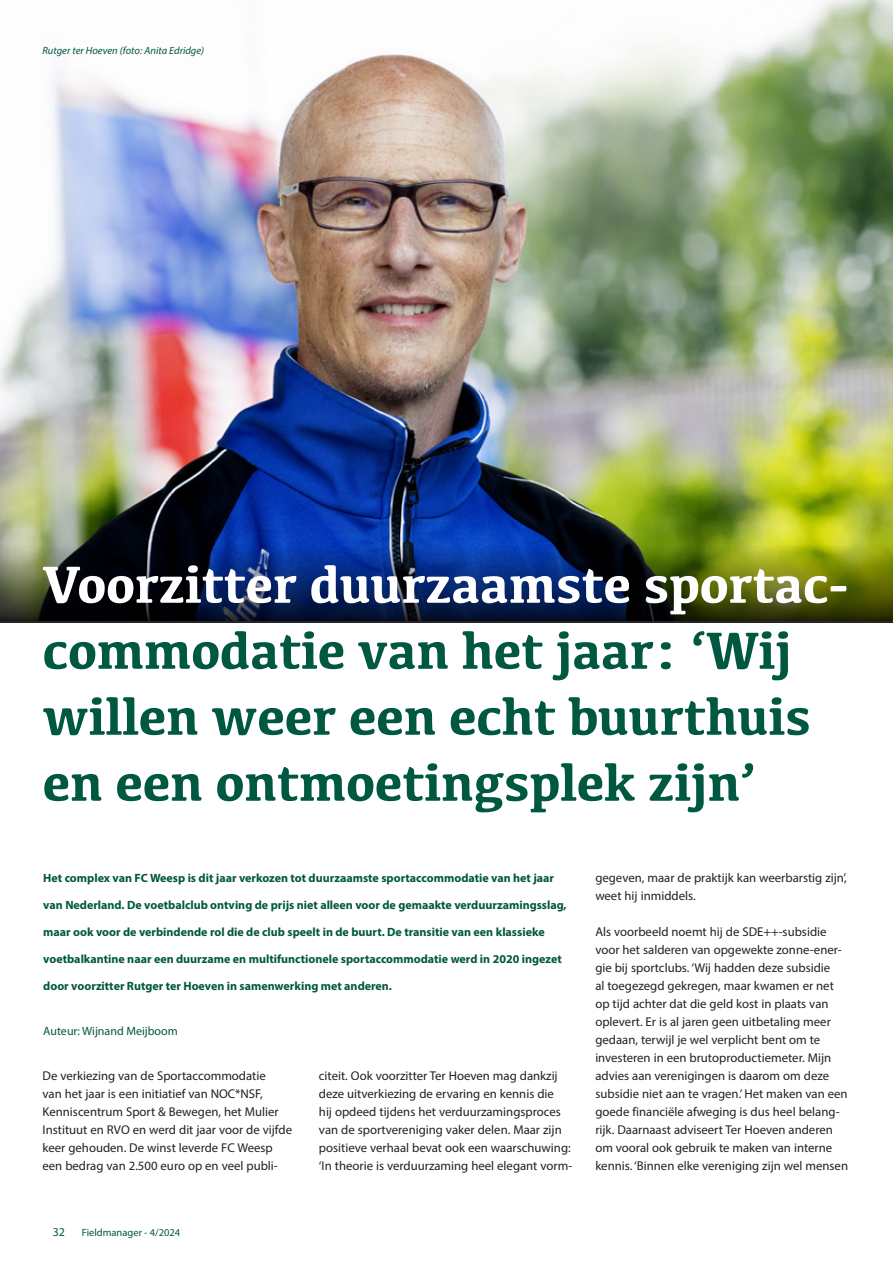
<style>
.page{position:relative;width:893px;height:1263px;background:#fff}
.page>*{position:absolute;margin:0;border:0;box-sizing:border-box;transform-origin:0 0}
.t1{font:700 54px/66px "Kefa";letter-spacing:-.01em;color:#005840}
.t2{font:700 54px "Kefa";letter-spacing:-.01em;color:#fff}
.t3{font:12.75px/18px "Myriad Pro";color:#231f20}
.t4{font:700 12px "Myriad Pro";color:#005840}
.t5{font:12px "Myriad Pro";color:#005840}
.t6{font:italic 10.5px "Myriad Pro";color:#005840}
.t7{font:10.5px "Myriad Pro";color:#005840}
</style>
<div class="page">
<img style="left:0;top:0;width:893px;height:621px">
<img style="left:0;top:544px;width:892px;height:78px">
<p class="t6" style="left:43px;top:44px;width:163px">Rutger ter Hoeven (foto: Anita Edridge)</p>
<h1 class="t2" style="left:43px;top:548px;width:807px">Voorzitter duurzaamste sportac-</h1>
<h1 class="t1" style="left:43px;top:615px;width:770px">commodatie van het jaar: ‘Wij willen weer een echt buurthuis en een ontmoetingsplek zijn’</h1>
<p class="t4" style="left:43px;top:870px;width:512px">Het complex van FC Weesp is dit jaar verkozen tot duurzaamste sportaccommodatie van het jaar</p>
<p class="t4" style="left:43px;top:897px;width:525px">van Nederland. De voetbalclub ontving de prijs niet alleen voor de gemaakte verduurzamingsslag,</p>
<p class="t4" style="left:43px;top:924px;width:503px">maar ook voor de verbindende rol die de club speelt in de buurt. De transitie van een klassieke</p>
<p class="t4" style="left:43px;top:951px;width:520px">voetbalkantine naar een duurzame en multifunctionele sportaccommodatie werd in 2020 ingezet</p>
<p class="t4" style="left:43px;top:978px;width:350px">door voorzitter Rutger ter Hoeven in samenwerking met anderen.</p>
<p class="t5" style="left:43px;top:1024px;width:136px">Auteur: Wijnand Meijboom</p>
<p class="t3" style="left:43px;top:1067px;width:251px">De verkiezing van de Sportaccommodatie<br>van het jaar is een initiatief van NOC*NSF, Kenniscentrum Sport &amp; Bewegen, het Mulier Instituut en RVO en werd dit jaar voor de vijfde keer gehouden. De winst leverde FC Weesp een bedrag van 2.500 euro op en veel publi-</p>
<p class="t3" style="left:319px;top:1067px;width:255px">citeit. Ook voorzitter Ter Hoeven mag dankzij deze uitverkiezing de ervaring en kennis die<br>hij opdeed tijdens het verduurzamingsproces van de sportvereniging vaker delen. Maar zijn positieve verhaal bevat ook een waarschuwing: ‘In theorie is verduurzaming heel elegant vorm-</p>
<p class="t5" style="left:53px;top:1224px;width:14px">32</p>
<p class="t7" style="left:82px;top:1226px;width:100px">Fieldmanager - 4/2024</p>
<p class="t3" style="left:595px;top:869px;width:253px">gegeven, maar de praktijk kan weerbarstig zijn’, weet hij inmiddels.</p>
<p class="t3" style="left:595px;top:923px;width:254px">Als voorbeeld noemt hij de SDE++-subsidie voor het salderen van opgewekte zonne-ener&shy;gie bij sportclubs. ‘Wij hadden deze subsidie<br>al toegezegd gekregen, maar kwamen er net op tijd achter dat die geld kost in plaats van oplevert. Er is al jaren geen uitbetaling meer gedaan, terwijl je wel verplicht bent om te investeren in een brutoproductiemeter. Mijn advies aan verenigingen is daarom om deze subsidie niet aan te vragen.’ Het maken van een goede financiële afweging is dus heel belang&shy;rijk. Daarnaast adviseert Ter Hoeven anderen om vooral ook gebruik te maken van interne kennis. ‘Binnen elke vereniging zijn wel mensen</p>
</div>
